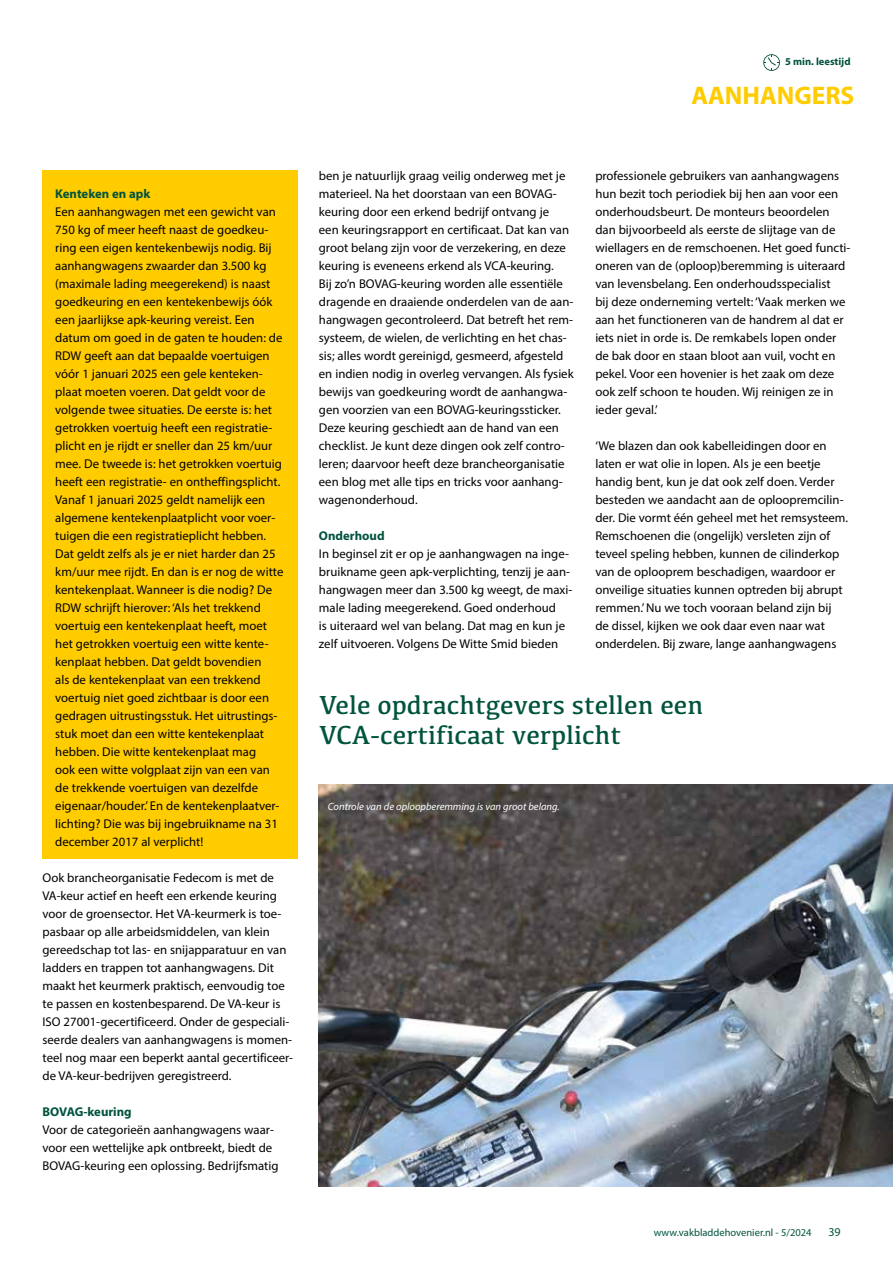
<style>
.page{position:relative;width:893px;height:1263px;background:#fff}
.page>*{position:absolute;margin:0;border:0;box-sizing:border-box;transform-origin:0 0}
.t1{font:27px/30px "Kefa";color:#00533d}
.t2{font:700 25.5px "Myriad Pro";color:#fc0}
.t3{font:12.75px/18px "Myriad Pro";color:#000}
.t4{font:700 12.75px "Myriad Pro";color:#00533d}
.t5{font:12px "Myriad Pro";color:#00533d}
.t6{font:italic 10.5px "Myriad Pro";color:#fff}
.t7{font:10.5px "Myriad Pro";color:#00533d}
.t8{font:700 10.5px "Myriad Pro";color:#00533d}
</style>
<div class="page">
<div style="left:43px;top:170px;width:255px;height:689px;background:#fc0"></div>
<img style="left:319px;top:785px;width:574px;height:401px">
<svg style="left:763px;top:54px;width:17px;height:17px"></svg>
<p class="t8" style="left:785px;top:55px;width:67px">5 min. leestijd</p>
<h2 class="t2" style="left:691px;top:79px;width:164px">AANHANGERS</h2>
<p class="t4" style="left:55px;top:185px;width:97px">Kenteken en apk</p>
<p class="t3" style="left:55px;top:203px;width:230px">Een aanhangwagen met een gewicht van 750 kg of meer heeft naast de goedkeu&shy;ring een eigen kentekenbewijs nodig. Bij aanhangwagens zwaarder dan 3.500 kg (maximale lading meegerekend) is naast goedkeuring en een kentekenbewijs óók een jaarlijkse apk-keuring vereist. Een datum om goed in de gaten te houden: de RDW geeft aan dat bepaalde voertuigen vóór 1 januari 2025 een gele kenteken&shy;plaat moeten voeren. Dat geldt voor de volgende twee situaties. De eerste is: het getrokken voertuig heeft een registratie&shy;plicht en je rijdt er sneller dan 25 km/uur mee. De tweede is: het getrokken voertuig heeft een registratie- en ontheffingsplicht.<br>Vanaf 1 januari 2025 geldt namelijk een algemene kentekenplaatplicht voor voer&shy;tuigen die een registratieplicht hebben.<br>Dat geldt zelfs als je er niet harder dan 25 km/uur mee rijdt. En dan is er nog de witte kentekenplaat. Wanneer is die nodig? De RDW schrijft hierover: ‘Als het trekkend voertuig een kentekenplaat heeft, moet het getrokken voertuig een witte kente&shy;kenplaat hebben. Dat geldt bovendien<br>als de kentekenplaat van een trekkend voertuig niet goed zichtbaar is door een gedragen uitrustingsstuk. Het uitrustings&shy;stuk moet dan een witte kentekenplaat hebben. Die witte kentekenplaat mag<br>ook een witte volgplaat zijn van een van de trekkende voertuigen van dezelfde eigenaar/houder.’ En de kentekenplaatver&shy;lichting? Die was bij ingebruikname na 31 december 2017 al verplicht!</p>
<p class="t3" style="left:43px;top:869px;width:252px">Ook brancheorganisatie Fedecom is met de VA-keur actief en heeft een erkende keuring voor de groensector. Het VA-keurmerk is toe&shy;pasbaar op alle arbeidsmiddelen, van klein gereedschap tot las- en snijapparatuur en van ladders en trappen tot aanhangwagens. Dit maakt het keurmerk praktisch, eenvoudig toe te passen en kostenbesparend. De VA-keur is ISO 27001-gecertificeerd. Onder de gespeciali&shy;seerde dealers van aanhangwagens is momen&shy;teel nog maar een beperkt aantal gecertificeer&shy;de VA-keur-bedrijven geregistreerd.</p>
<p class="t4" style="left:43px;top:1103px;width:91px">BOVAG-keuring</p>
<p class="t3" style="left:43px;top:1121px;width:237px">Voor de categorieën aanhangwagens waar&shy;voor een wettelijke apk ontbreekt, biedt de<br>BOVAG-keuring een oplossing. Bedrijfsmatig</p>
<p class="t3" style="left:319px;top:167px;width:256px">ben je natuurlijk graag veilig onderweg met je materieel. Na het doorstaan van een BOVAG&shy;keuring door een erkend bedrijf ontvang je<br>een keuringsrapport en certificaat. Dat kan van groot belang zijn voor de verzekering, en deze keuring is eveneens erkend als VCA-keuring.<br>Bij zo’n BOVAG-keuring worden alle essentiële dragende en draaiende onderdelen van de aan&shy;hangwagen gecontroleerd. Dat betreft het rem&shy;systeem, de wielen, de verlichting en het chas&shy;sis; alles wordt gereinigd, gesmeerd, afgesteld en indien nodig in overleg vervangen. Als fysiek bewijs van goedkeuring wordt de aanhangwa&shy;gen voorzien van een BOVAG-keuringssticker.<br>Deze keuring geschiedt aan de hand van een checklist. Je kunt deze dingen ook zelf contro&shy;leren; daarvoor heeft deze brancheorganisatie een blog met alle tips en tricks voor aanhang&shy;wagenonderhoud.</p>
<p class="t4" style="left:319px;top:527px;width:67px">Onderhoud</p>
<p class="t3" style="left:319px;top:545px;width:255px">In beginsel zit er op je aanhangwagen na inge&shy;bruikname geen apk-verplichting, tenzij je aan&shy;hangwagen meer dan 3.500 kg weegt, de maxi&shy;male lading meegerekend. Goed onderhoud<br>is uiteraard wel van belang. Dat mag en kun je zelf uitvoeren. Volgens De Witte Smid bieden</p>
<p class="t3" style="left:595px;top:167px;width:257px">professionele gebruikers van aanhangwagens hun bezit toch periodiek bij hen aan voor een onderhoudsbeurt. De monteurs beoordelen dan bijvoorbeeld als eerste de slijtage van de wiellagers en de remschoenen. Het goed functi&shy;oneren van de (oploop)beremming is uiteraard van levensbelang. Een onderhoudsspecialist<br>bij deze onderneming vertelt: ‘Vaak merken we aan het functioneren van de handrem al dat er iets niet in orde is. De remkabels lopen onder de bak door en staan bloot aan vuil, vocht en pekel. Voor een hovenier is het zaak om deze ook zelf schoon te houden. Wij reinigen ze in ieder geval.’</p>
<p class="t3" style="left:595px;top:437px;width:254px">‘We blazen dan ook kabelleidingen door en laten er wat olie in lopen. Als je een beetje handig bent, kun je dat ook zelf doen. Verder besteden we aandacht aan de oploopremcilin&shy;der. Die vormt één geheel met het remsysteem.<br>Remschoenen die (ongelijk) versleten zijn of teveel speling hebben, kunnen de cilinderkop van de oplooprem beschadigen, waardoor er onveilige situaties kunnen optreden bij abrupt remmen.’ Nu we toch vooraan beland zijn bij de dissel, kijken we ook daar even naar wat onderdelen. Bij zware, lange aanhangwagens</p>
<h1 class="t1" style="left:319px;top:689px;width:385px">Vele opdrachtgevers stellen een<br>VCA-certificaat verplicht</h1>
<p class="t6" style="left:328px;top:800px;width:233px">Controle van de oploopberemming is van groot belang.</p>
<p class="t7" style="left:654px;top:1226px;width:159px">www.vakbladdehovenier.nl - 5/2024</p>
<p class="t5" style="left:828px;top:1224px;width:14px">39</p>
</div>
